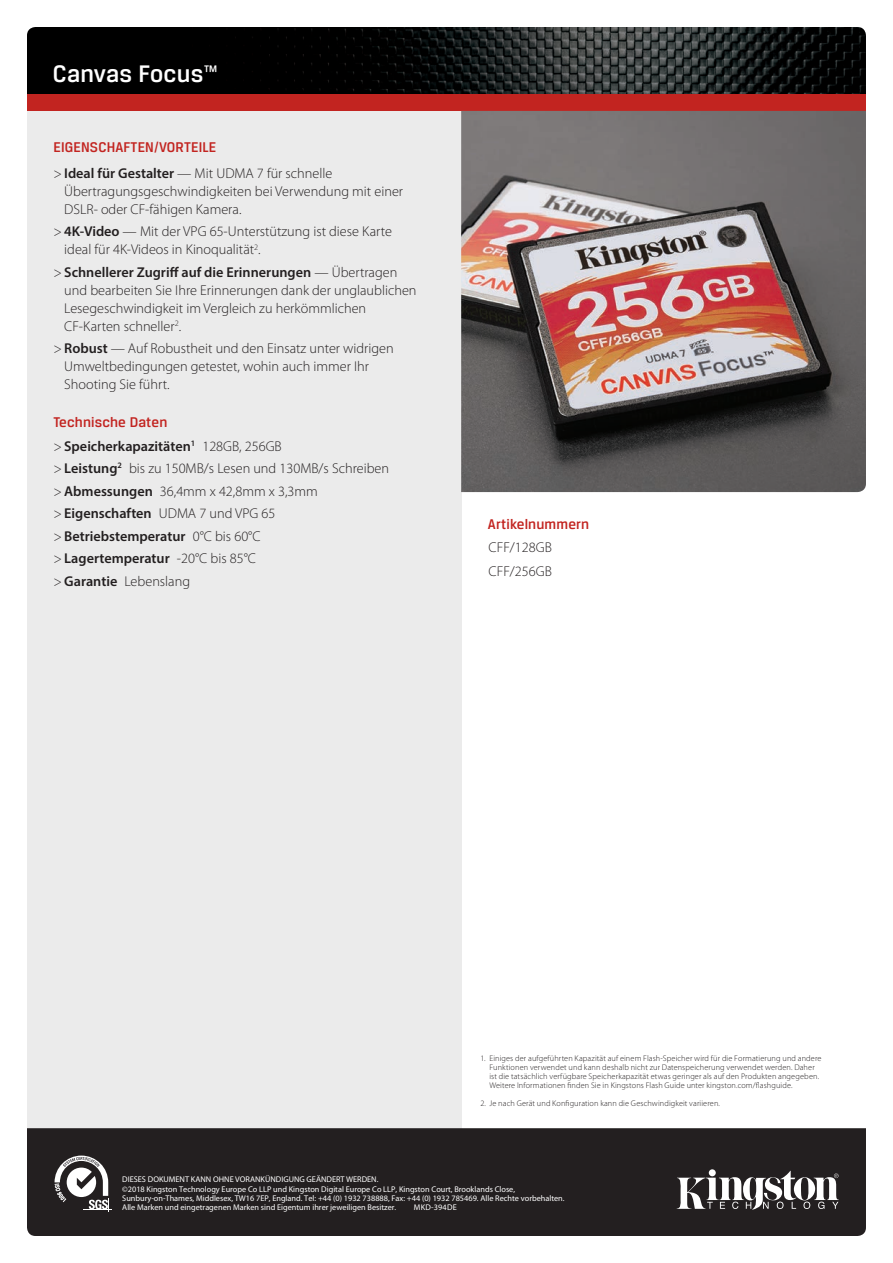
<style>
.page{position:relative;width:893px;height:1263px;background:#fff}
.page>*{position:absolute;margin:0;border:0;box-sizing:border-box;transform-origin:0 0}
.t1{font:500 25.5px "Breuer Text";letter-spacing:.01em;color:#fff}
.t2{font:500 15px "Breuer Text";letter-spacing:.01em;color:#c22420}
.t3{font:300 14.25px/18px "Myriad Pro";color:#231f20}
.t4{font:300 8.25px/9px "Myriad Pro";letter-spacing:.015em;color:#231f20}
.t5{font:8.25px/9px "Myriad Pro";color:#fff}
.t6{font:8.25px "Myriad Pro";letter-spacing:.025em;color:#fff}
.s1{font-stretch:condensed}
.s2{font-weight:600}
</style>
<div class="page">
<div style="left:27px;top:111px;width:434px;height:1028px;background:#e6e6e7"></div>
<div style="left:27px;top:1128px;width:839px;height:108px;background:#231f20"></div>
<svg style="left:677px;top:1171px;width:162px;height:39px"></svg>
<svg style="left:55px;top:1155px;width:57px;height:56px"></svg>
<img style="left:27px;top:27px;width:839px;height:67px">
<div style="left:27px;top:94px;width:839px;height:17px;background:#c22420"></div>
<img style="left:461px;top:111px;width:405px;height:381px">
<h1 class="t1" style="left:53px;top:60px;width:166px">Canvas Focus™</h1>
<p class="t2" style="left:53px;top:139px;width:164px">EIGENSCHAFTEN/VORTEILE</p>
<p class="t3" style="left:64px;top:164px;width:340px;text-indent:-11px"><span class="s1">&gt;</span> <span class="s2">Ideal für Gestalter</span> — Mit UDMA 7 für schnelle<br>Übertragungsgeschwindigkeiten bei Verwendung mit einer<br>DSLR- oder CF-fähigen Kamera.</p>
<p class="t3" style="left:64px;top:222px;width:329px;text-indent:-11px"><span class="s1">&gt;</span> <span class="s2">4K-Video</span> — Mit der VPG 65-Unterstützung ist diese Karte ideal für 4K-Videos in Kinoqualität<sup>2</sup>.</p>
<p class="t3" style="left:64px;top:263px;width:354px;text-indent:-11px"><span class="s1">&gt;</span> <span class="s2">Schnellerer Zugriff auf die Erinnerungen</span> — Übertragen und bearbeiten Sie Ihre Erinnerungen dank der unglaublichen Lesegeschwindigkeit im Vergleich zu herkömmlichen CF-Karten schneller<sup>2</sup>.</p>
<p class="t3" style="left:64px;top:339px;width:331px;text-indent:-11px"><span class="s1">&gt;</span> <span class="s2">Robust</span> — Auf Robustheit und den Einsatz unter widrigen<br>Umweltbedingungen getestet, wohin auch immer Ihr<br>Shooting Sie führt.</p>
<p class="t2" style="left:53px;top:414px;width:115px">Technische Daten</p>
<p class="t3" style="left:53px;top:434px;width:337px;line-height:22.5px"><span class="s1">&gt;</span> <span class="s2">Speicherkapazitäten</span><sup>1</sup> 128GB, 256GB<br><span class="s1">&gt;</span> <span class="s2">Leistung</span><sup>2</sup> bis zu 150MB/s Lesen und 130MB/s Schreiben <span class="s1">&gt;</span> <span class="s2">Abmessungen</span> 36,4mm x 42,8mm x 3,3mm<br><span class="s1">&gt;</span> <span class="s2">Eigenschaften</span> UDMA 7 und VPG 65<br><span class="s1">&gt;</span> <span class="s2">Betriebstemperatur</span> 0°C bis 60°C<br><span class="s1">&gt;</span> <span class="s2">Lagertemperatur</span> -20°C bis 85°C<br><span class="s1">&gt;</span> <span class="s2">Garantie</span> Lebenslang</p>
<p class="t2" style="left:488px;top:516px;width:103px">Artikelnummern</p>
<p class="t3" style="left:489px;top:535px;width:65px;line-height:24px">CFF/128GB<br>CFF/256GB</p>
<p class="t4" style="left:489px;top:1053px;width:334px;text-indent:-9px">1. Einiges der aufgeführten Kapazität auf einem Flash-Speicher wird für die Formatierung und andere Funktionen verwendet und kann deshalb nicht zur Datenspeicherung verwendet werden. Daher ist die tatsächlich verfügbare Speicherkapazität etwas geringer als auf den Produkten angegeben.<br>Weitere Informationen finden Sie in Kingstons Flash Guide unter kingston.com/flashguide.</p>
<p class="t4" style="left:480px;top:1098px;width:241px">2. Je nach Gerät und Konfiguration kann die Geschwindigkeit variieren.</p>
<p class="t5" style="left:122px;top:1175px;width:444px">DIESES DOKUMENT KANN OHNE VORANKÜNDIGUNG GEÄNDERT WERDEN.<br>©2018 Kingston Technology Europe Co LLP und Kingston Digital Europe Co LLP, Kingston Court, Brooklands Close, Sunbury-on-Thames, Middlesex, TW16 7EP, England. Tel: +44 (0) 1932 738888, Fax: +44 (0) 1932 785469. Alle Rechte vorbehalten.<br>Alle Marken und eingetragenen Marken sind Eigentum ihrer jeweiligen Besitzer.</p>
<p class="t6" style="left:414px;top:1202px;width:44px">MKD-394DE</p>
</div>
